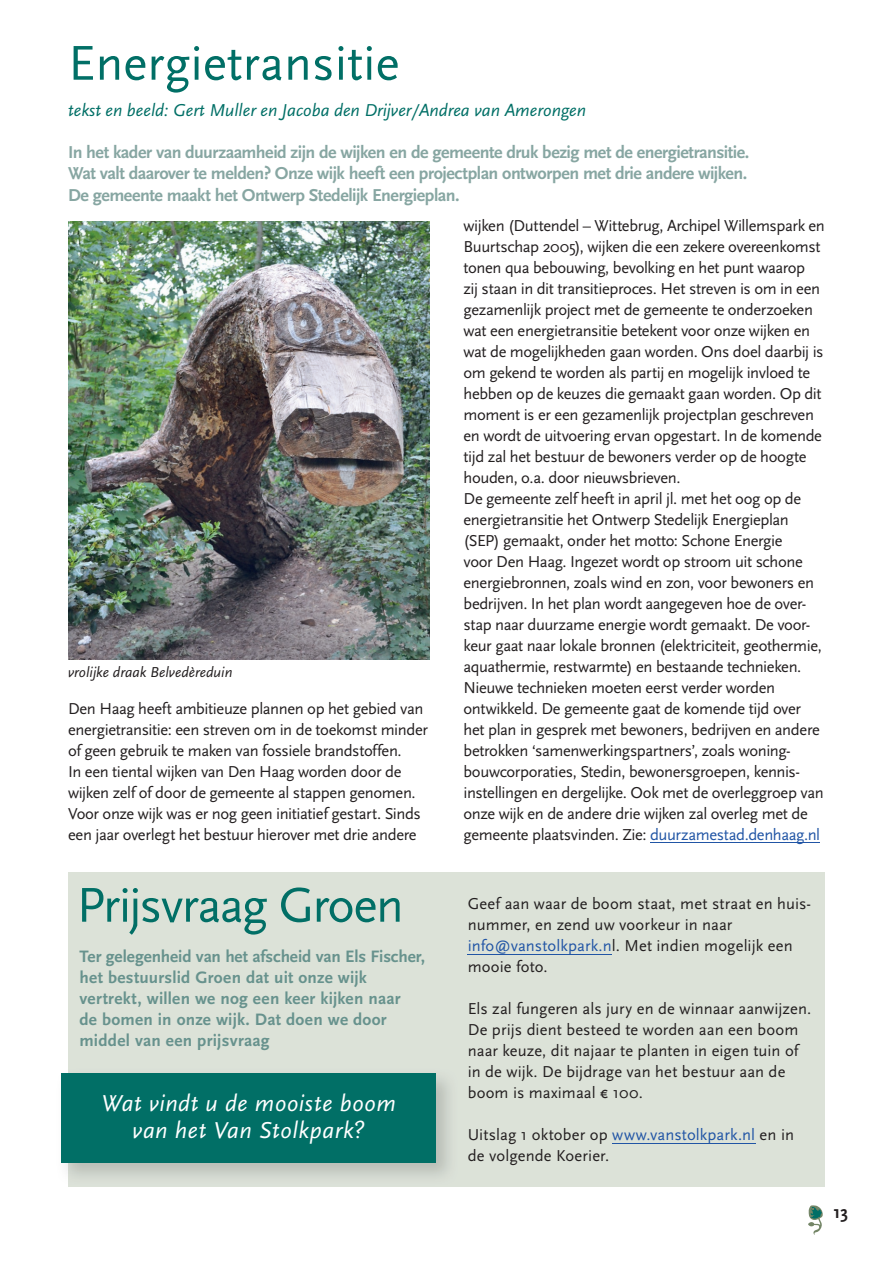
<style>
.page{position:relative;width:893px;height:1263px;background:#fff}
.page>*{position:absolute;margin:0;border:0;box-sizing:border-box;transform-origin:0 0}
.t1{font:51px "Scala Sans";color:#016f66}
.t2{font:51px "Scala Sans";letter-spacing:-.04em;color:#016f66}
.t3{font:italic 24px/27px "Scala Sans";letter-spacing:.025em;color:#fff;text-align:center}
.t4{font:700 18px/21.6px "Scala Sans";letter-spacing:-.025em;color:#87a6a2;text-align:justify}
.t5{font:italic 18px "Scala Sans";color:#016f66}
.t6{font:700 18px "Scala Sans";color:#231f20}
.t7{font:700 17.25px/21px "Scala Sans";letter-spacing:.01em;color:#67928d}
.t8{font:16.5px/21px "Scala Sans";letter-spacing:-.02em;color:#231f20}
.t9{font:16.5px/21px "Scala Sans";letter-spacing:.005em;color:#231f20}
.t10{font:16.5px/21px "Scala Sans";letter-spacing:.01em;color:#231f20}
.t11{font:italic 15px "Scala Sans";color:#231f20}
.s1{color:#2155a5}
</style>
<div class="page">
<svg style="left:808px;top:1205px;width:15px;height:30px"></svg>
<img style="left:68px;top:221px;width:361px;height:438px">
<div style="left:68px;top:872px;width:757px;height:314px;background:#dce2d8"></div>
<img style="left:61px;top:1073px;width:389px;height:103px">
<div style="left:62px;top:1073px;width:374px;height:89px;background:#016f66"></div>
<hr style="left:468px;top:954px;width:144px;height:1px;background:#2155a5">
<hr style="left:612px;top:1143px;width:143px;height:1px;background:#2155a5">
<hr style="left:650px;top:842px;width:170px;height:1px;background:#2155a5">
<h1 class="t1" style="left:68px;top:35px;width:333px">Energietransitie</h1>
<p class="t5" style="left:68px;top:101px;width:519px">tekst en beeld: Gert Muller en Jacoba den Drijver/Andrea van Amerongen</p>
<p class="t4" style="left:68px;top:142px;width:683px">In het kader van duurzaamheid zijn de wijken en de gemeente druk bezig met de energietransitie.<br>Wat valt daarover te melden? Onze wijk heeft een projectplan ontworpen met drie andere wijken.<br>De gemeente maakt het Ontwerp Stedelijk Energieplan.</p>
<p class="t8" style="left:463px;top:215px;width:363px">wijken (Duttendel – Wittebrug, Archipel Willemspark en Buurtschap 2005), wijken die een zekere overeenkomst tonen qua bebouwing, bevolking en het punt waarop<br>zij staan in dit transitieproces. Het streven is om in een gezamenlijk project met de gemeente te onderzoeken wat een energietransitie betekent voor onze wijken en wat de mogelijkheden gaan worden. Ons doel daarbij is om gekend te worden als partij en mogelijk invloed te hebben op de keuzes die gemaakt gaan worden. Op dit moment is er een gezamenlijk projectplan geschreven en wordt de uitvoering ervan opgestart. In de komende tijd zal het bestuur de bewoners verder op de hoogte houden, o.a. door nieuwsbrieven.<br>De gemeente zelf heeft in april jl. met het oog op de energietransitie het Ontwerp Stedelijk Energieplan (SEP) gemaakt, onder het motto: Schone Energie<br>voor Den Haag. Ingezet wordt op stroom uit schone energiebronnen, zoals wind en zon, voor bewoners en bedrijven. In het plan wordt aangegeven hoe de over&shy;stap naar duurzame energie wordt gemaakt. De voor&shy;keur gaat naar lokale bronnen (elektriciteit, geothermie, aquathermie, restwarmte) en bestaande technieken.<br>Nieuwe technieken moeten eerst verder worden ontwikkeld. De gemeente gaat de komende tijd over het plan in gesprek met bewoners, bedrijven en andere betrokken ‘samenwerkingspartners’, zoals woning&shy;bouwcorporaties, Stedin, bewonersgroepen, kennis&shy;instellingen en dergelijke. Ook met de overleggroep van onze wijk en de andere drie wijken zal overleg met de gemeente plaatsvinden. Zie: <span class="s1">duurzamestad.denhaag.nl</span></p>
<p class="t11" style="left:68px;top:664px;width:166px">vrolijke draak Belvedèreduin</p>
<p class="t8" style="left:68px;top:698px;width:361px">Den Haag heeft ambitieuze plannen op het gebied van energietransitie: een streven om in de toekomst minder of geen gebruik te maken van fossiele brandstoffen.<br>In een tiental wijken van Den Haag worden door de wijken zelf of door de gemeente al stappen genomen.<br>Voor onze wijk was er nog geen initiatief gestart. Sinds een jaar overlegt het bestuur hierover met drie andere</p>
<h1 class="t2" style="left:77px;top:877px;width:329px">Prijsvraag Groen</h1>
<p class="t7" style="left:80px;top:947px;width:347px">Ter gelegenheid van het afscheid van Els Fischer, het bestuurslid Groen dat uit onze wijk vertrekt, willen we nog een keer kijken naar<br>de bomen in onze wijk. Dat doen we door middel van een prijsvraag</p>
<h2 class="t3" style="left:101px;top:1090px;width:296px">Wat vindt u de mooiste boom van het Van Stolkpark?</h2>
<p class="t9" style="left:468px;top:894px;width:345px">Geef aan waar de boom staat, met straat en huis&shy;nummer, en zend uw voorkeur in naar <span class="s1">info@vanstolkpark.n</span>l. Met indien mogelijk een mooie foto.</p>
<p class="t9" style="left:468px;top:999px;width:345px">Els zal fungeren als jury en de winnaar aanwijzen.<br>De prijs dient besteed te worden aan een boom naar keuze, dit najaar te planten in eigen tuin of in de wijk. De bijdrage van het bestuur aan de boom is maximaal € 100.</p>
<p class="t10" style="left:468px;top:1125px;width:328px">Uitslag 1 oktober op <span class="s1">www.vanstolkpark.nl</span> en in de volgende Koerier.</p>
<p class="t6" style="left:833px;top:1202px;width:16px">13</p>
</div>
